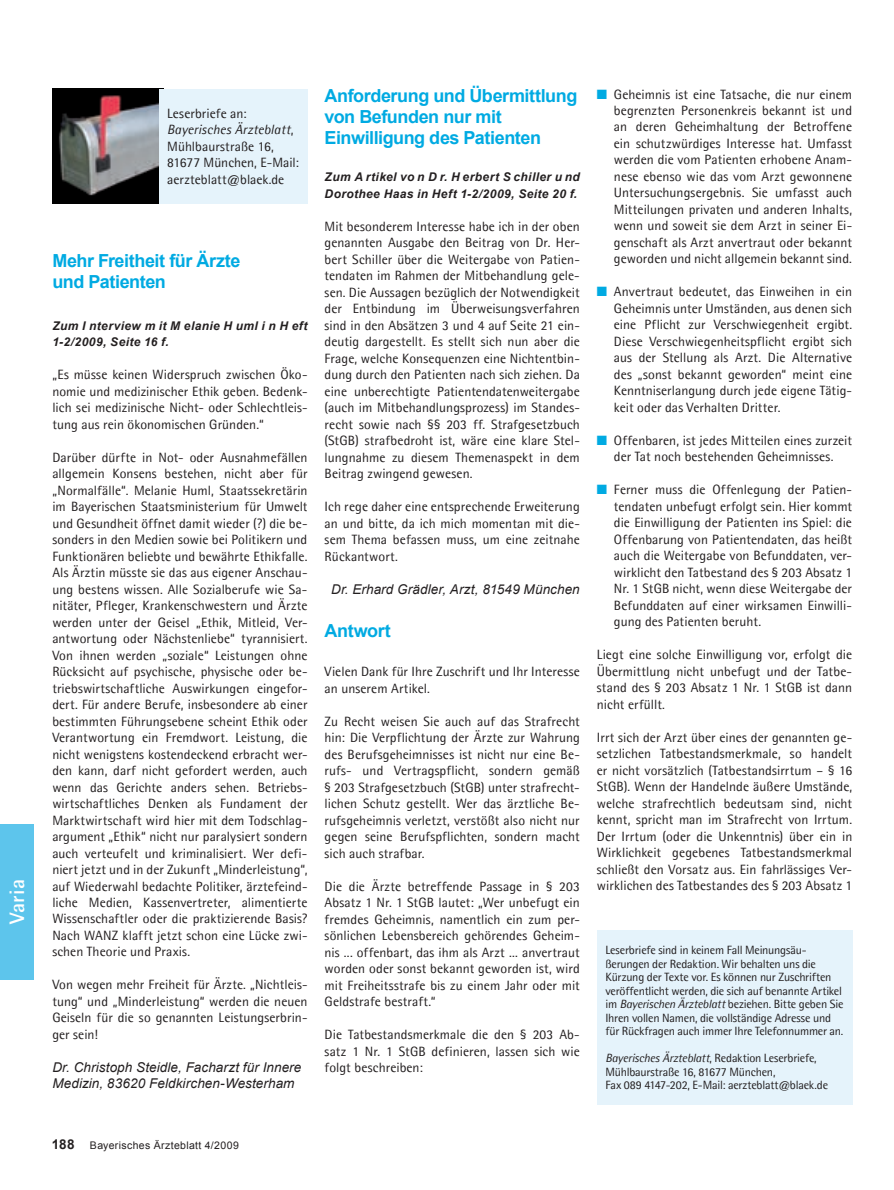
<style>
.page{position:relative;width:894px;height:1190px;background:#fff}
.page>*{position:absolute;margin:0;border:0;box-sizing:border-box;transform-origin:0 0}
.t1{font:700 21px "Agfa Rotis Semisans";color:#fff}
.t2{font:700 18px/21px "Arial";letter-spacing:-.025em;color:#00aae2}
.t3{font:13.5px/16.5px "Agfa Rotis Semisans";letter-spacing:.005em;color:#231f20;text-align:justify}
.t4{font:italic 13.5px/16.5px "Arial";letter-spacing:.005em;color:#231f20}
.t5{font:12px/13.5px "Agfa Rotis Semisans";letter-spacing:-.015em;color:#231f20}
.t6{font:italic 700 12px/16.5px "Arial";letter-spacing:.03em;color:#231f20}
.t7{font:10.5px "Arial";letter-spacing:.03em;color:#231f20}
.s1{font-style:italic}
.s2{color:#00aae2}
.s3{font-weight:700;font-size:13.5px}
</style>
<div class="page">
<div style="left:0;top:824px;width:34px;height:156px;background:#5dc5ec"></div>
<img style="left:52px;top:89px;width:107px;height:115px">
<div style="left:159px;top:89px;width:148px;height:115px;background:#e5f3fb"></div>
<div style="left:597px;top:930px;width:255px;height:175px;background:#e5f3fb"></div>
<h1 class="t1" style="left:4px;top:924px;width:47px;rotate:-90deg">Varia</h1>
<p class="t3" style="left:167px;top:105px;width:133px;text-align:left">Leserbriefe an:<br><span class="s1">Bayerisches Ärzteblatt</span>,<br>Mühlbaurstraße 16,<br>81677 München, E-Mail: aerzteblatt@blaek.de</p>
<h2 class="t2" style="left:52px;top:251px;width:190px">Mehr Freitheit für Ärzte und Patienten</h2>
<p class="t6" style="left:52px;top:318px;width:257px">Zum I nterview m it M elanie H uml i n H eft<br>1-2/2009, Seite 16 f.</p>
<p class="t3" style="left:52px;top:366px;width:257px">„Es müsse keinen Widerspruch zwischen Öko&shy;nomie und medizinischer Ethik geben. Bedenk&shy;lich sei medizinische Nicht- oder Schlechtleis&shy;tung aus rein ökonomischen Gründen.“</p>
<p class="t3" style="left:52px;top:449px;width:257px">Darüber dürfte in Not- oder Ausnahmefällen allgemein Konsens bestehen, nicht aber für „Normalfälle“. Melanie Huml, Staatssekretärin im Bayerischen Staatsministerium für Umwelt und Gesundheit öffnet damit wieder (?) die be&shy;sonders in den Medien sowie bei Politikern und Funktionären beliebte und bewährte Ethikfalle.<br>Als Ärztin müsste sie das aus eigener Anschau&shy;ung bestens wissen. Alle Sozialberufe wie Sa&shy;nitäter, Pfleger, Krankenschwestern und Ärzte werden unter der Geisel „Ethik, Mitleid, Ver&shy;antwortung oder Nächstenliebe“ tyrannisiert.<br>Von ihnen werden „soziale“ Leistungen ohne Rücksicht auf psychische, physische oder be&shy;triebswirtschaftliche Auswirkungen eingefor&shy;dert. Für andere Berufe, insbesondere ab einer bestimmten Führungsebene scheint Ethik oder Verantwortung ein Fremdwort. Leistung, die nicht wenigstens kostendeckend erbracht wer&shy;den kann, darf nicht gefordert werden, auch wenn das Gerichte anders sehen. Betriebs&shy;wirtschaftliches Denken als Fundament der Marktwirtschaft wird hier mit dem Todschlag&shy;argument „Ethik“ nicht nur paralysiert sondern auch verteufelt und kriminalisiert. Wer defi&shy;niert jetzt und in der Zukunft „Minderleistung“, auf Wiederwahl bedachte Politiker, ärztefeind&shy;liche Medien, Kassenvertreter, alimentierte Wissenschaftler oder die praktizierende Basis?<br>Nach WANZ klafft jetzt schon eine Lücke zwi&shy;schen Theorie und Praxis.</p>
<p class="t3" style="left:52px;top:977px;width:257px">Von wegen mehr Freiheit für Ärzte. „Nichtleis&shy;tung“ und „Minderleistung“ werden die neuen Geiseln für die so genannten Leistungserbrin&shy;ger sein!</p>
<p class="t4" style="left:52px;top:1059px;width:250px">Dr. Christoph Steidle, Facharzt für Innere<br>Medizin, 83620 Feldkirchen-Westerham</p>
<h2 class="t2" style="left:324px;top:86px;width:254px">Anforderung und Übermittlung von Befunden nur mit<br>Einwilligung des Patienten</h2>
<p class="t6" style="left:324px;top:169px;width:257px">Zum A rtikel vo n D r. H erbert S chiller u nd<br>Dorothee Haas in Heft 1-2/2009, Seite 20 f.</p>
<p class="t3" style="left:324px;top:218px;width:257px">Mit besonderem Interesse habe ich in der oben genannten Ausgabe den Beitrag von Dr. Her&shy;bert Schiller über die Weitergabe von Patien&shy;tendaten im Rahmen der Mitbehandlung gele&shy;sen. Die Aussagen bezüglich der Notwendigkeit der Entbindung im Überweisungsverfahren sind in den Absätzen 3 und 4 auf Seite 21 ein&shy;deutig dargestellt. Es stellt sich nun aber die Frage, welche Konsequenzen eine Nichtentbin&shy;dung durch den Patienten nach sich ziehen. Da eine unberechtigte Patientendatenweitergabe (auch im Mitbehandlungsprozess) im Standes&shy;recht sowie nach §§ 203 ff. Strafgesetzbuch (StGB) strafbedroht ist, wäre eine klare Stel&shy;lungnahme zu diesem Themenaspekt in dem Beitrag zwingend gewesen.</p>
<p class="t3" style="left:324px;top:498px;width:257px">Ich rege daher eine entsprechende Erweiterung an und bitte, da ich mich momentan mit die&shy;sem Thema befassen muss, um eine zeitnahe Rückantwort.</p>
<p class="t4" style="left:331px;top:581px;width:250px">Dr. Erhard Grädler, Arzt, 81549 München</p>
<h2 class="t2" style="left:324px;top:621px;width:68px">Antwort</h2>
<p class="t3" style="left:324px;top:663px;width:257px">Vielen Dank für Ihre Zuschrift und Ihr Interesse an unserem Artikel.</p>
<p class="t3" style="left:324px;top:713px;width:257px">Zu Recht weisen Sie auch auf das Strafrecht hin: Die Verpflichtung der Ärzte zur Wahrung des Berufsgeheimnisses ist nicht nur eine Be&shy;rufs- und Vertragspflicht, sondern gemäß § 203 Strafgesetzbuch (StGB) unter strafrecht&shy;lichen Schutz gestellt. Wer das ärztliche Be&shy;rufsgeheimnis verletzt, verstößt also nicht nur gegen seine Berufspflichten, sondern macht sich auch strafbar.</p>
<p class="t3" style="left:324px;top:878px;width:257px">Die die Ärzte betreffende Passage in § 203<br>Absatz 1 Nr. 1 StGB lautet: „Wer unbefugt ein fremdes Geheimnis, namentlich ein zum per&shy;sönlichen Lebensbereich gehörendes Geheim&shy;nis ... offenbart, das ihm als Arzt ... anvertraut worden oder sonst bekannt geworden ist, wird mit Freiheitsstrafe bis zu einem Jahr oder mit Geldstrafe bestraft.“</p>
<p class="t3" style="left:324px;top:1026px;width:257px">Die Tatbestandsmerkmale die den § 203 Ab&shy;satz 1 Nr. 1 StGB definieren, lassen sich wie folgt beschreiben:</p>
<p class="t3" style="left:614px;top:86px;width:240px;text-indent:-17px"><span class="s2">■</span> Geheimnis ist eine Tatsache, die nur einem begrenzten Personenkreis bekannt ist und an deren Geheimhaltung der Betroffene ein schutzwürdiges Interesse hat. Umfasst werden die vom Patienten erhobene Anam&shy;nese ebenso wie das vom Arzt gewonnene Untersuchungsergebnis. Sie umfasst auch Mitteilungen privaten und anderen Inhalts, wenn und soweit sie dem Arzt in seiner Ei&shy;genschaft als Arzt anvertraut oder bekannt geworden und nicht allgemein bekannt sind.</p>
<p class="t3" style="left:614px;top:284px;width:240px;text-indent:-17px"><span class="s2">■</span> Anvertraut bedeutet, das Einweihen in ein Geheimnis unter Umständen, aus denen sich eine Pflicht zur Verschwiegenheit ergibt.<br>Diese Verschwiegenheitspflicht ergibt sich aus der Stellung als Arzt. Die Alternative des „sonst bekannt geworden“ meint eine Kenntniserlangung durch jede eigene Tätig&shy;keit oder das Verhalten Dritter.</p>
<p class="t3" style="left:597px;top:432px;width:257px;text-align:center"><span class="s2">■</span> Offenbaren, ist jedes Mitteilen eines zurzeit der Tat noch bestehenden Geheimnisses.</p>
<p class="t3" style="left:614px;top:481px;width:240px;text-indent:-17px"><span class="s2">■</span> Ferner muss die Offenlegung der Patien&shy;tendaten unbefugt erfolgt sein. Hier kommt die Einwilligung der Patienten ins Spiel: die Offenbarung von Patientendaten, das heißt auch die Weitergabe von Befunddaten, ver&shy;wirklicht den Tatbestand des § 203 Absatz 1<br>Nr. 1 StGB nicht, wenn diese Weitergabe der Befunddaten auf einer wirksamen Einwilli&shy;gung des Patienten beruht.</p>
<p class="t3" style="left:597px;top:646px;width:257px">Liegt eine solche Einwilligung vor, erfolgt die Übermittlung nicht unbefugt und der Tatbe&shy;stand des § 203 Absatz 1 Nr. 1 StGB ist dann nicht erfüllt.</p>
<p class="t3" style="left:597px;top:729px;width:257px">Irrt sich der Arzt über eines der genannten ge&shy;setzlichen Tatbestandsmerkmale, so handelt er nicht vorsätzlich (Tatbestandsirrtum – § 16<br>StGB). Wenn der Handelnde äußere Umstände, welche strafrechtlich bedeutsam sind, nicht kennt, spricht man im Strafrecht von Irrtum.<br>Der Irrtum (oder die Unkenntnis) über ein in Wirklichkeit gegebenes Tatbestandsmerkmal schließt den Vorsatz aus. Ein fahrlässiges Ver&shy;wirklichen des Tatbestandes des § 203 Absatz 1</p>
<p class="t5" style="left:605px;top:943px;width:239px">Leserbriefe sind in keinem Fall Meinungsäu&shy;ßerungen der Redaktion. Wir behalten uns die Kürzung der Texte vor. Es können nur Zuschriften veröffentlicht werden, die sich auf benannte Artikel im <span class="s1">Bayerischen Ärzteblatt</span> beziehen. Bitte geben Sie Ihren vollen Namen, die vollständige Adresse und für Rückfragen auch immer Ihre Telefonnummer an.</p>
<p class="t5" style="left:605px;top:1051px;width:224px"><span class="s1">Bayerisches Ärzteblatt</span>, Redaktion Leserbriefe,<br>Mühlbaurstraße 16, 81677 München,<br>Fax 089 4147-202, E-Mail: aerzteblatt@blaek.de</p>
<p class="t7" style="left:52px;top:1138px;width:189px"><span class="s3">188</span> Bayerisches Ärzteblatt 4/2009</p>
</div>
